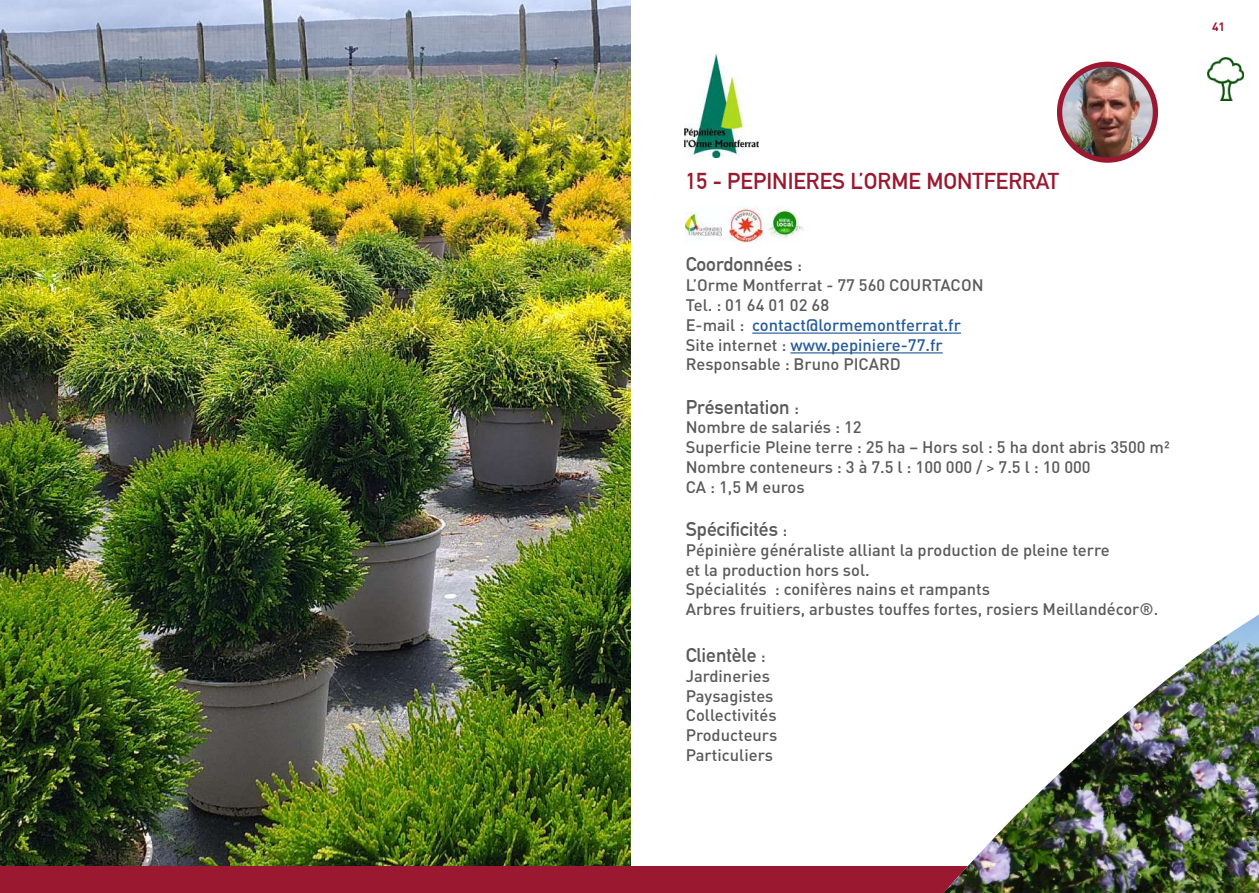
<style>
.page{position:relative;width:1259px;height:893px;background:#fff}
.page>*{position:absolute;margin:0;border:0;box-sizing:border-box;transform-origin:0 0}
.t1{font:700 22.5px "DIN Alternate";color:#9a1830}
.t2{font:700 19.5px "DIN Alternate";color:#595a59}
.t3{font:500 16.5px/19.8px "DIN";color:#595a59}
.t4{font:700 12px "DIN";color:#9a1830}
.s1{color:#275b9b}
.s2{font-family:"Arial Hebrew";font-weight:400}
</style>
<div class="page">
<img style="left:0;top:0;width:630px;height:866px">
<div style="left:0;top:866px;width:1259px;height:27px;background:#9a1830"></div>
<hr style="left:752px;top:333px;width:209px;height:1px;background:#275b9b">
<hr style="left:790px;top:352px;width:152px;height:1px;background:#275b9b">
<img style="left:768px;top:207px;width:36px;height:32px">
<img style="left:723px;top:206px;width:44px;height:37px">
<img style="left:685px;top:212px;width:36px;height:28px">
<img style="left:684px;top:54px;width:74px;height:103px">
<img style="left:1059px;top:64px;width:96px;height:96px;border-radius:48px">
<div style="left:1057px;top:62px;width:101px;height:101px;border:5px solid #9a1830;border-radius:50%"></div>
<img style="left:1207px;top:58px;width:36px;height:42px">
<img style="left:943px;top:614px;width:316px;height:279px">
<p class="t4" style="left:1212px;top:19px;width:15px">41</p>
<h1 class="t1" style="left:685px;top:164px;width:375px">15 - PEPINIERES L’ORME MONTFERRAT</h1>
<p class="t2" style="left:685px;top:250px;width:118px">Coordonnées :</p>
<p class="t3" style="left:685px;top:275px;width:299px">L’Orme Montferrat - 77 560 COURTACON<br>Tel. : 01 64 01 02 68<br>E-mail : <span class="s1">contact@lormemontferrat.fr<br></span>Site internet : <span class="s1">www.pepiniere-77.fr<br></span>Responsable : Bruno PICARD</p>
<p class="t2" style="left:685px;top:392px;width:115px">Présentation :</p>
<p class="t3" style="left:685px;top:417px;width:485px">Nombre de salariés : 12<br>Superficie Pleine terre : 25 ha – Hors sol : 5 ha dont abris 3500 m²<br>Nombre conteneurs : 3 à 7.5 l : 100 000 / <span class="s2">&gt;</span> 7.5 l : 10 000<br>CA : 1,5 M euros</p>
<p class="t2" style="left:685px;top:514px;width:103px">Spécificités :</p>
<p class="t3" style="left:685px;top:539px;width:474px">Pépinière généraliste alliant la production de pleine terre<br>et la production hors sol.<br>Spécialités : conifères nains et rampants<br>Arbres fruitiers, arbustes touffes fortes, rosiers Meillandécor®.</p>
<p class="t2" style="left:685px;top:640px;width:82px">Clientèle :</p>
<p class="t3" style="left:685px;top:665px;width:93px">Jardineries<br>Paysagistes<br>Collectivités<br>Producteurs<br>Particuliers</p>
</div>
